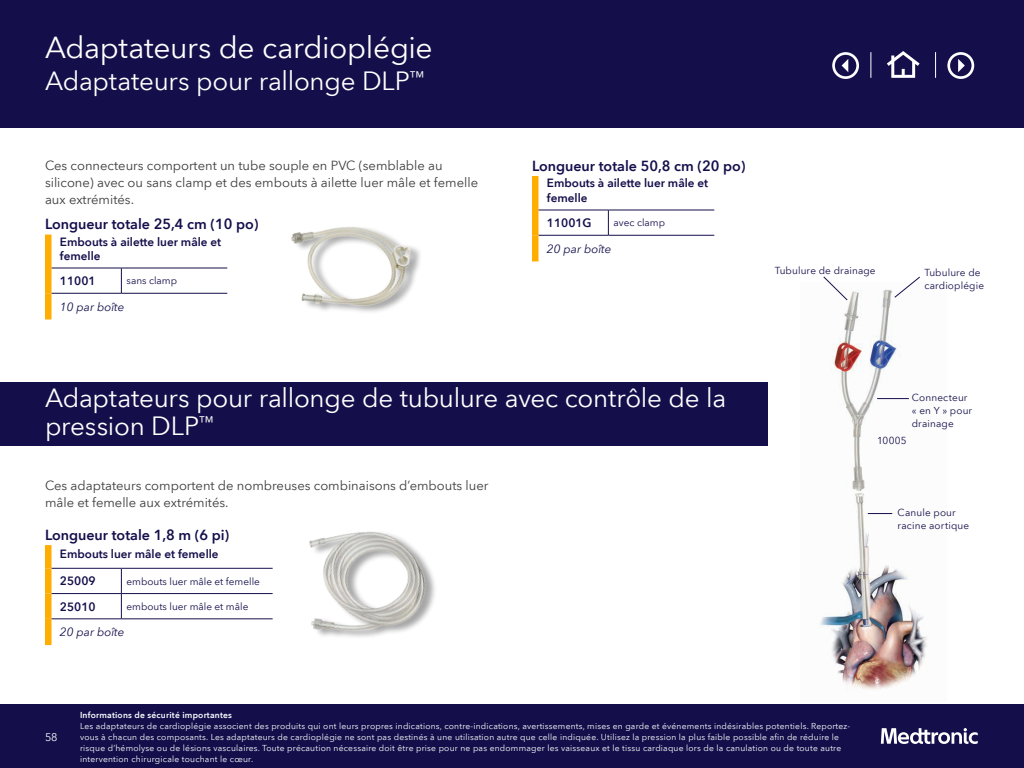
<style>
.page{position:relative;width:1024px;height:768px;background:#fff}
.page>*{position:absolute;margin:0;border:0;box-sizing:border-box;transform-origin:0 0}
.t1{font:30px "Avenir Next World";letter-spacing:-.015em;color:#fff}
.t2{font:26px/28.6px "Avenir Next World";letter-spacing:-.01em;color:#fff}
.t3{font:600 14.3px "Avenir Next World";color:#140f4b}
.t4{font:13px/16.9px "Avenir Next World";color:#3c3c3c}
.t5{font:600 11.7px/14.3px "Avenir Next World";color:#140f4b}
.t6{font:italic 11.7px "Avenir Next World";color:#140f4b}
.t7{font:10.9px "Avenir Next World";color:#fff}
.t8{font:10px/13px "Avenir Next World";letter-spacing:.01em;color:#140f4b}
.t9{font:8.5px/11px "Avenir Next World";letter-spacing:.025em;color:#fff}
.t10{font:600 8.5px "Avenir Next World";letter-spacing:.025em;color:#fff}
</style>
<div class="page">
<div style="left:0;top:704px;width:1024px;height:64px;background:#140f4b"></div>
<div style="left:0;top:0;width:1024px;height:128px;background:#140f4b"></div>
<div style="left:0;top:382px;width:768px;height:64px;background:#140f4b"></div>
<div style="left:45px;top:545px;width:7px;height:23px;background:#ffad00"></div>
<div style="left:45px;top:568px;width:7px;height:26px;background:#ffad00"></div>
<div style="left:45px;top:594px;width:7px;height:25px;background:#ffad00"></div>
<svg style="left:48px;top:568px;width:225px;height:51px"></svg>
<hr style="left:52px;top:619px;width:69px;height:1px;background:#140f4b">
<hr style="left:121px;top:619px;width:152px;height:1px;background:#140f4b">
<div style="left:45px;top:619px;width:7px;height:26px;background:#ffad00"></div>
<img style="left:309px;top:531px;width:126px;height:106px">
<img style="left:819px;top:289px;width:109px;height:401px">
<hr style="left:877px;top:398px;width:32px;height:1px;background:#140f4b">
<svg style="left:868px;top:513px;width:24px;height:1px"></svg>
<svg style="left:823px;top:276px;width:25px;height:24px"></svg>
<svg style="left:894px;top:277px;width:26px;height:21px"></svg>
<div style="left:45px;top:235px;width:7px;height:33px;background:#ffad00"></div>
<div style="left:45px;top:268px;width:7px;height:25px;background:#ffad00"></div>
<svg style="left:51px;top:268px;width:176px;height:25px"></svg>
<hr style="left:52px;top:293px;width:69px;height:1px;background:#140f4b">
<hr style="left:121px;top:293px;width:106px;height:1px;background:#140f4b">
<div style="left:45px;top:293px;width:7px;height:26px;background:#ffad00"></div>
<div style="left:532px;top:176px;width:6px;height:34px;background:#ffad00"></div>
<div style="left:532px;top:210px;width:6px;height:25px;background:#ffad00"></div>
<svg style="left:538px;top:210px;width:176px;height:51px"></svg>
<hr style="left:538px;top:235px;width:70px;height:1px;background:#140f4b">
<hr style="left:608px;top:235px;width:106px;height:1px;background:#140f4b">
<div style="left:532px;top:235px;width:6px;height:26px;background:#ffad00"></div>
<img style="left:291px;top:227px;width:129px;height:85px">
<svg style="left:881px;top:728px;width:97px;height:16px"></svg>
<svg style="left:887px;top:51px;width:33px;height:27px"></svg>
<svg style="left:947px;top:52px;width:27px;height:27px"></svg>
<svg style="left:832px;top:52px;width:27px;height:27px"></svg>
<svg style="left:871px;top:52px;width:1px;height:26px"></svg>
<svg style="left:935px;top:52px;width:1px;height:26px"></svg>
<h1 class="t1" style="left:45px;top:23px;width:389px">Adaptateurs de cardioplégie</h1>
<h2 class="t2" style="left:45px;top:67px;width:381px">Adaptateurs pour rallonge DLP<sup>™</sup></h2>
<h3 class="t4" style="left:45px;top:157px;width:435px">Ces connecteurs comportent un tube souple en PVC (semblable au silicone) avec ou sans clamp et des embouts à ailette luer mâle et femelle aux extrémités.</h3>
<h3 class="t3" style="left:45px;top:216px;width:215px">Longueur totale 25,4 cm (10 po)</h3>
<h3 class="t5" style="left:60px;top:234px;width:163px">Embouts à ailette luer mâle et femelle</h3>
<h3 class="t5" style="left:60px;top:274px;width:37px">11001</h3>
<p class="t8" style="left:127px;top:275px;width:52px">sans clamp</p>
<h3 class="t6" style="left:60px;top:297px;width:66px">10 par boîte</h3>
<h3 class="t3" style="left:532px;top:158px;width:215px">Longueur totale 50,8 cm (20 po)</h3>
<h3 class="t5" style="left:547px;top:176px;width:163px">Embouts à ailette luer mâle et femelle</h3>
<h3 class="t5" style="left:547px;top:216px;width:46px">11001G</h3>
<p class="t8" style="left:614px;top:217px;width:53px">avec clamp</p>
<h3 class="t6" style="left:547px;top:239px;width:66px">20 par boîte</h3>
<h2 class="t2" style="left:45px;top:384px;width:683px">Adaptateurs pour rallonge de tubulure avec contrôle de la pression DLP<sup>™</sup></h2>
<h3 class="t4" style="left:45px;top:477px;width:445px">Ces adaptateurs comportent de nombreuses combinaisons d’embouts luer mâle et femelle aux extrémités.</h3>
<h3 class="t3" style="left:45px;top:527px;width:186px">Longueur totale 1,8 m (6 pi)</h3>
<h3 class="t5" style="left:60px;top:547px;width:160px">Embouts luer mâle et femelle</h3>
<h3 class="t5" style="left:60px;top:574px;width:37px">25009</h3>
<p class="t8" style="left:127px;top:575px;width:135px">embouts luer mâle et femelle</p>
<h3 class="t5" style="left:60px;top:599px;width:37px">25010</h3>
<p class="t8" style="left:127px;top:600px;width:123px">embouts luer mâle et mâle</p>
<h3 class="t6" style="left:60px;top:623px;width:66px">20 par boîte</h3>
<p class="t8" style="left:775px;top:265px;width:102px">Tubulure de drainage</p>
<p class="t8" style="left:924px;top:266px;width:61px">Tubulure de cardioplégie</p>
<p class="t8" style="left:912px;top:391px;width:62px">Connecteur « en Y » pour drainage</p>
<p class="t8" style="left:877px;top:434px;width:31px">10005</p>
<p class="t8" style="left:898px;top:506px;width:73px">Canule pour racine aortique</p>
<p class="t7" style="left:45px;top:728px;width:14px">58</p>
<p class="t10" style="left:80px;top:710px;width:154px">Informations de sécurité importantes</p>
<p class="t9" style="left:80px;top:720px;width:772px">Les adaptateurs de cardioplégie associent des produits qui ont leurs propres indications, contre-indications, avertissements, mises en garde et événements indésirables potentiels. Reportez&shy;vous à chacun des composants. Les adaptateurs de cardioplégie ne sont pas destinés à une utilisation autre que celle indiquée. Utilisez la pression la plus faible possible afin de réduire le risque d’hémolyse ou de lésions vasculaires. Toute précaution nécessaire doit être prise pour ne pas endommager les vaisseaux et le tissu cardiaque lors de la canulation ou de toute autre intervention chirurgicale touchant le cœur.</p>
</div>
